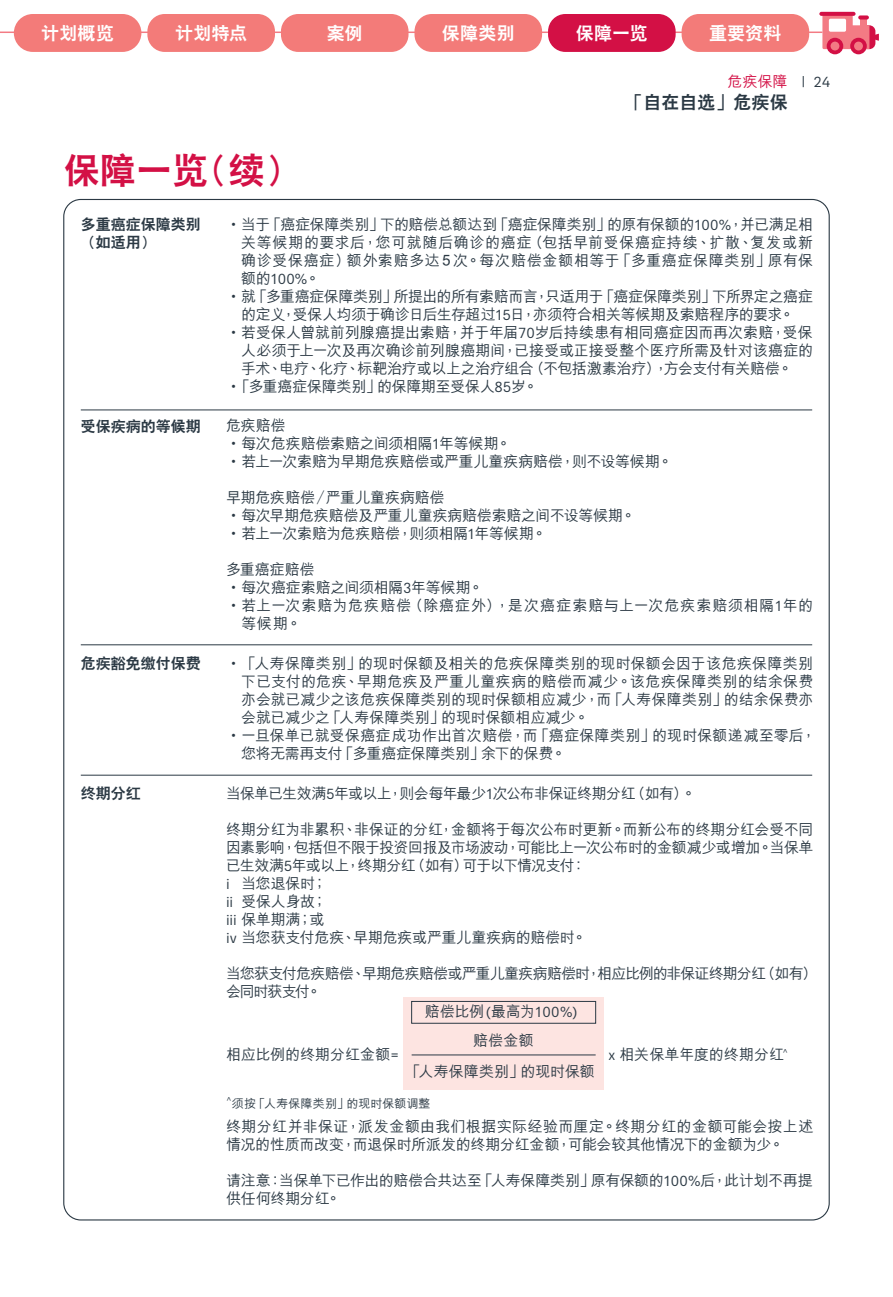
<style>
.page{position:relative;width:893px;height:1297px;background:#fff}
.page>*{position:absolute;margin:0;border:0;box-sizing:border-box;transform-origin:0 0}
.t1{font:800 36px "C Hei 2 HKS";color:#d31045}
.t2{font:800 18px "C Hei 2 HKS";letter-spacing:.015em;color:#fff}
.t3{font:800 18px "C Hei 2 HKS";color:#2b3944}
.t4{font:500 15px/18px "M Hei HKS";letter-spacing:-.01em;color:#2b3944}
.t5{font:500 15px/18px "M Hei HKS";letter-spacing:-.03em;color:#2b3944}
.t6{font:500 15px "M Hei HKS";letter-spacing:-.035em;color:#2b3944}
.t7{font:500 15px "M Hei HKS";letter-spacing:.01em;color:#2b3944}
.t8{font:500 15px/18px "M Hei HKS";letter-spacing:-.06em;color:#2b3944}
.t9{font:500 15px "M Hei HKS";letter-spacing:.06em;color:#2b3944}
.t10{font:500 15px "M Hei HKS";letter-spacing:.03em;color:#2b3944}
.t11{font:500 15px "M Hei HKS";letter-spacing:-.045em;color:#2b3944}
.t12{font:800 15px/18px "C Hei 2 HKS";color:#2b3944}
.t13{font:15px "AIA Everest";color:#2b3944}
.t14{font:500 15px "M Hei HKS";color:#d31045}
.t15{font:500 12px "M Hei HKS";letter-spacing:.005em;color:#2b3944}
.s1{font-family:"Koz Go Pr 6 N";font-weight:400}
.s2{font-family:"AIA Everest";font-weight:400}
.s3{font-family:"M Hei HKS";font-weight:500}
.s4{font-family:"Adobe Ming Std";font-weight:300}
</style>
<div class="page">
<div style="left:403px;top:997px;width:201px;height:92px;background:#fde4e1"></div>
<hr style="left:81px;top:410px;width:731px;height:1px;background:#2b3944">
<hr style="left:81px;top:644px;width:731px;height:1px;background:#2b3944">
<hr style="left:81px;top:775px;width:731px;height:1px;background:#2b3944">
<hr style="left:412px;top:1055px;width:184px;height:1px;background:#2b3944">
<div style="left:411px;top:1001px;width:185px;height:22px;border:1px solid #2b3944"></div>
<hr style="left:0;top:32px;width:822px;height:1px;background:#f37b84">
<div style="left:14px;top:14px;width:127px;height:38px;background:#f37b79;border-radius:19px"></div>
<div style="left:147px;top:14px;width:128px;height:38px;background:#f37b79;border-radius:17px"></div>
<div style="left:414px;top:14px;width:128px;height:38px;background:#f37b79;border-radius:17px"></div>
<div style="left:281px;top:14px;width:127px;height:38px;background:#f37b79;border-radius:17px"></div>
<div style="left:548px;top:14px;width:128px;height:38px;background:#d31045;border-radius:17px"></div>
<div style="left:682px;top:14px;width:127px;height:38px;background:#f37b79;border-radius:17px"></div>
<svg style="left:822px;top:14px;width:57px;height:35px"></svg>
<div style="left:860px;top:19px;width:7px;height:7px;background:#f37b84"></div>
<div style="left:858px;top:15px;width:11px;height:5px;background:#d31045;border-radius:2px"></div>
<div style="left:829px;top:19px;width:17px;height:13px;background:#fff;border-radius:2px"></div>
<svg style="left:819px;top:12px;width:36px;height:4px"></svg>
<svg style="left:850px;top:38px;width:17px;height:16px"></svg>
<div style="left:854px;top:42px;width:9px;height:8px;background:#f37b84;border-radius:50%"></div>
<svg style="left:827px;top:38px;width:16px;height:16px"></svg>
<div style="left:830px;top:42px;width:9px;height:8px;background:#f37b84;border-radius:50%"></div>
<p class="t2" style="left:41px;top:21px;width:74px">計劃概覽</p>
<p class="t2" style="left:175px;top:21px;width:74px">計劃特點</p>
<p class="t2" style="left:327px;top:21px;width:37px">案例</p>
<p class="t2" style="left:442px;top:21px;width:74px">保障類別</p>
<p class="t2" style="left:576px;top:21px;width:73px">保障一覽</p>
<p class="t2" style="left:709px;top:21px;width:74px">重要資料</p>
<p class="t14" style="left:728px;top:70px;width:61px">危疾保障</p>
<h1 class="t1" style="left:64px;top:147px;width:238px">保障一覽（續）</h1>
<p class="t3" style="left:626px;top:90px;width:163px">「自在自選」危疾保</p>
<p class="t13" style="left:813px;top:73px;width:18px">24</p>
<p class="t12" style="left:81px;top:216px;width:122px">多重癌症保障類別（如適用）</p>
<p class="t4" style="left:241px;top:215px;width:573px;text-align:justify;text-indent:-15px"><span class="s1">・</span> 當於「癌症保障類別」下的賠償總額達到「癌症保障類別」的原有保額的<span class="s2">100%</span>，並已滿足相關等候期的要求後，您可就隨後確診的癌症（包括早前受保癌症持續、擴散、復發或新確診受保癌症）額外索賠多達５次。每次賠償金額相等於「多重癌症保障類別」原有保</p>
<p class="t13" style="left:241px;top:271px;width:80px"><span class="s3">額的</span>100%<span class="s3">。</span></p>
<p class="t6" style="left:226px;top:286px;width:589px"><span class="s1">・</span> 就「多重癌症保障類別」所提出的所有索賠而言，只適用於「癌症保障類別」下所界定之癌症</p>
<p class="t5" style="left:241px;top:305px;width:555px">的定義，受保人均須於確診日後生存超過<span class="s2">15</span>日，亦須符合相關等候期及索賠程序的要求。</p>
<p class="t4" style="left:226px;top:323px;width:588px"><span class="s1">・</span> 若受保人曾就前列腺癌提出索賠，並於年屆<span class="s2">70</span>歲後持續患有相同癌症因而再次索賠，受保</p>
<p class="t4" style="left:241px;top:341px;width:573px">人必須於上一次及再次確診前列腺癌期間，已接受或正接受整個醫療所需及針對該癌症的</p>
<p class="t6" style="left:241px;top:358px;width:553px">手術、電療、化療、標靶治療或以上之治療組合（不包括激素治療），方會支付有關賠償。</p>
<p class="t4" style="left:226px;top:377px;width:313px"><span class="s1">・</span>「多重癌症保障類別」的保障期至受保人<span class="s2">85</span>歲。</p>
<p class="t12" style="left:81px;top:417px;width:121px">受保疾病的等候期</p>
<p class="t4" style="left:226px;top:416px;width:448px">危疾賠償<br><span class="s1">・</span> 每次危疾賠償索賠之間須相隔<span class="s2">1</span>年等候期。<br><span class="s1">・</span> 若上一次索賠為早期危疾賠償或嚴重兒童疾病賠償，則不設等候期。</p>
<p class="t4" style="left:226px;top:488px;width:411px">早期危疾賠償<span class="s4">／</span>嚴重兒童疾病賠償<br><span class="s1">・</span> 每次早期危疾賠償及嚴重兒童疾病賠償索賠之間不設等候期。<span class="s1">・</span> 若上一次索賠為危疾賠償，則須相隔<span class="s2">1</span>年等候期。</p>
<p class="t4" style="left:226px;top:560px;width:90px">多重癌症賠償</p>
<p class="t4" style="left:226px;top:578px;width:259px"><span class="s1">・</span> 每次癌症索賠之間須相隔<span class="s2">3</span>年等候期。</p>
<p class="t9" style="left:226px;top:595px;width:589px"><span class="s1">・</span> 若上一次索賠為危疾賠償（除癌症外），是次癌症索賠與上一次危疾索賠須相隔<span class="s2">1</span>年的</p>
<p class="t4" style="left:241px;top:614px;width:62px">等候期。</p>
<p class="t12" style="left:81px;top:655px;width:121px">危疾豁免繳付保費</p>
<p class="t7" style="left:226px;top:653px;width:589px"><span class="s1">・</span> 「人壽保障類別」的現時保額及相關的危疾保障類別的現時保額會因於該危疾保障類別</p>
<p class="t10" style="left:241px;top:671px;width:574px">下已支付的危疾、早期危疾及嚴重兒童疾病的賠償而減少。該危疾保障類別的結余保費</p>
<p class="t4" style="left:241px;top:689px;width:574px">亦會就已減少之該危疾保障類別的現時保額相應減少，而「人壽保障類別」的結余保費亦</p>
<p class="t4" style="left:241px;top:707px;width:349px">會就已減少之「人壽保障類別」的現時保額相應減少。</p>
<p class="t7" style="left:226px;top:725px;width:592px"><span class="s1">・</span> 一旦保單已就受保癌症成功作出首次賠償，而「癌症保障類別」的現時保額遞減至零後，</p>
<p class="t6" style="left:241px;top:743px;width:326px">您將無需再支付「多重癌症保障類別」余下的保費。</p>
<p class="t12" style="left:81px;top:785px;width:61px">終期分紅</p>
<p class="t11" style="left:226px;top:783px;width:472px">當保單已生效滿<span class="s2">5</span>年或以上，則會每年最少<span class="s2">1</span>次公佈非保證終期分紅（如有）。</p>
<p class="t5" style="left:226px;top:819px;width:589px">終期分紅為非累積、非保證的分紅，金額將於每次公佈時更新。而新公佈的終期分紅會受不同因素影響，包括但不限於投資回報及市場波動，可能比上一次公佈時的金額減少或增加。當保單已生效滿<span class="s2">5</span>年或以上，終期分紅（如有）可於以下情況支付：<br><span class="s2">i</span> 當您退保時；<br><span class="s2">ii</span> 受保人身故；<br><span class="s2">iii</span> 保單期滿；或<br><span class="s2">iv</span> 當您獲支付危疾、早期危疾或嚴重兒童疾病的賠償時。</p>
<p class="t8" style="left:226px;top:963px;width:593px">當您獲支付危疾賠償、早期危疾賠償或嚴重兒童疾病賠償時，相應比例的非保證終期分紅（如有）會同時獲支付。</p>
<p class="t4" style="left:226px;top:1044px;width:174px">相應比例的終期分紅金額<span class="s2">=</span></p>
<p class="t4" style="left:425px;top:996px;width:154px;line-height:28.3px;text-align:center">賠償比例<span class="s2">(</span>最高為<span class="s2">100%)</span>賠償金額</p>
<p class="t4" style="left:406px;top:1062px;width:191px">「人壽保障類別」的現時保額</p>
<p class="t4" style="left:608px;top:1044px;width:181px"><span class="s2">x</span> 相關保單年度的終期分紅<sup>^</sup></p>
<p class="t15" style="left:227px;top:1095px;width:206px"><sup>^</sup>須按「人壽保障類別」的現時保額調整</p>
<p class="t4" style="left:226px;top:1117px;width:589px">終期分紅並非保證，派發金額由我們根據實際經驗而釐定。終期分紅的金額可能會按上述情況的性質而改變，而退保時所派發的終期分紅金額，可能會較其他情況下的金額為少。</p>
<p class="t4" style="left:226px;top:1171px;width:588px">請注意：當保單下已作出的賠償合共達至「人壽保障類別」原有保額的<span class="s2">100%</span>後，此計劃不再提供任何終期分紅。</p>
</div>
